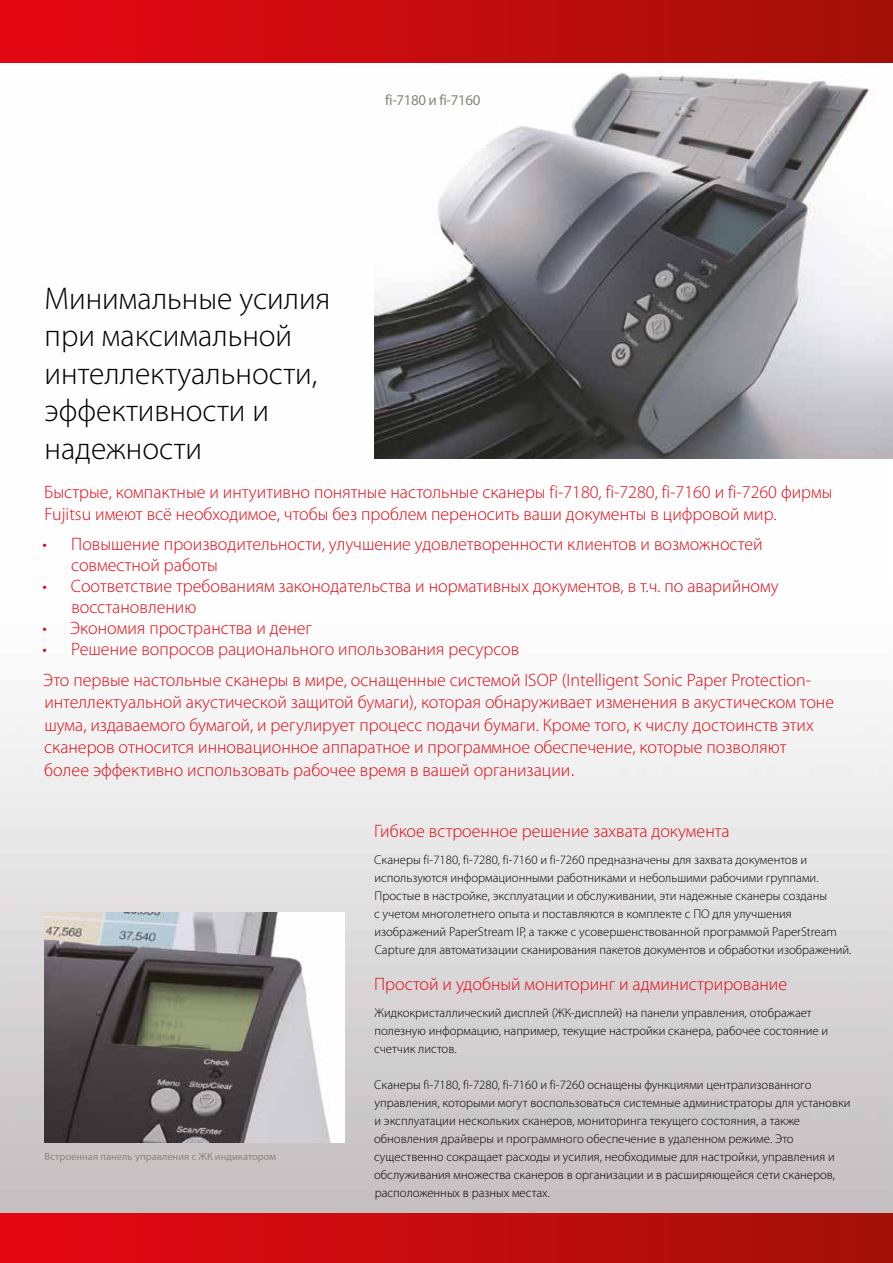
<style>
.page{position:relative;width:893px;height:1263px;background:#fff}
.page>*{position:absolute;margin:0;border:0;box-sizing:border-box;transform-origin:0 0}
.t1{font:300 31.5px/37.5px "Myriad Pro";color:#000}
.t2{font:300 18px/22.5px "Myriad Pro";color:#e30613}
.t3{font:15px "Myriad Pro";letter-spacing:-.025em;color:#87867e}
.t4{font:300 12.75px/18px "Myriad Pro";color:#000}
.t5{font:10.5px "Myriad Pro";color:#87867e}
.s1{font-family:"Fujitsu Sans"}
</style>
<div class="page">
<img style="left:0;top:295px;width:893px;height:918px">
<img style="left:375px;top:73px;width:518px;height:386px">
<img style="left:45px;top:912px;width:300px;height:231px">
<div style="left:0;top:0;width:893px;height:63px;background:linear-gradient(to right,#e60714,#a21108)"></div>
<div style="left:0;top:1213px;width:893px;height:50px;background:linear-gradient(to right,#e60714,#a21108)"></div>
<p class="t3" style="left:385px;top:94px;width:97px">fi-7180 и fi-7160</p>
<h1 class="t1" style="left:45px;top:282px;width:287px">Минимальные усилия при максимальной интеллектуальности, эффективности и надежности</h1>
<h2 class="t2" style="left:44px;top:482px;width:790px">Быстрые, компактные и интуитивно понятные настольные сканеры fi-7180, fi-7280, fi-7160 и fi-7260 фирмы<br>Fujitsu имеют всё необходимое, чтобы без проблем переносить ваши документы в цифровой мир.</h2>
<h2 class="t2" style="left:71px;top:535px;width:693px;line-height:21px;text-indent:-29px">• Повышение производительности, улучшение удовлетворенности клиентов и возможностей совместной работы</h2>
<h2 class="t2" style="left:71px;top:577px;width:709px;line-height:21px;text-indent:-29px">• Соответствие требованиям законодательства и нормативных документов, в т.ч. по аварийному восстановлению</h2>
<h2 class="t2" style="left:42px;top:618px;width:271px">• Экономия пространства и денег</h2>
<h2 class="t2" style="left:42px;top:635px;width:770px;line-height:31px">• Решение вопросов рационального ипользования ресурсов<br>Это первые настольные сканеры в мире, оснащенные системой ISOP (Intelligent Sonic Paper Protection-</h2>
<p class="t2" style="left:44px;top:692px;width:791px">интеллектуальной aкустической защитой бумаги), которая обнаруживает изменения в акустическом тоне шума, издаваемого бумагой, и регулирует процесс подачи бумаги. Кроме того, к числу достоинств этих сканеров относится инновационное аппаратное и программное обеспечение, которые позволяют более эффективно использовать рабочее время в вашей организации<span class="s1">.</span></p>
<p class="t5" style="left:45px;top:1152px;width:233px">Встроенная панель управления с ЖК индикатором</p>
<h2 class="t2" style="left:374px;top:821px;width:357px">Гибкое встроенное решение захвата документа</h2>
<p class="t4" style="left:374px;top:851px;width:479px">Сканеры fi-7180, fi-7280, fi-7160 и fi-7260 предназначены для захвата документов и используются информационными работниками и небольшими рабочими группами.<br>Простые в настройке, эксплуатации и обслуживании, эти надежные сканеры созданы<br>с учетом многолетнего опыта и поставляются в комплекте с ПО для улучшения изображений PaperStream IP, а также с усовершенствованной программой PaperStream Capture для автоматизации сканирования пакетов документов и обработки изображений.</p>
<h2 class="t2" style="left:374px;top:974px;width:414px">Простой и удобный мониторинг и администрирование</h2>
<p class="t4" style="left:374px;top:1004px;width:456px">Жидкокристаллический дисплей (ЖК-дисплей) на панели управления, отображает полезную информацию, например, текущие настройки сканера, рабочее состояние и счетчик листов.</p>
<p class="t4" style="left:374px;top:1076px;width:478px">Сканеры fi-7180, fi-7280, fi-7160 и fi-7260 оснащены функциями централизованного управления, которыми могут воспользоваться системные администраторы для установки и эксплуатации нескольких сканеров, мониторинга текущего состояния, а также обновления драйверы и программного обеспечение в удаленном режиме. Это существенно сокращает расходы и усилия, необходимые для настройки, управления и обслуживания множества сканеров в организации и в расширяющейся сети сканеров, расположенных в разных местах.</p>
</div>
